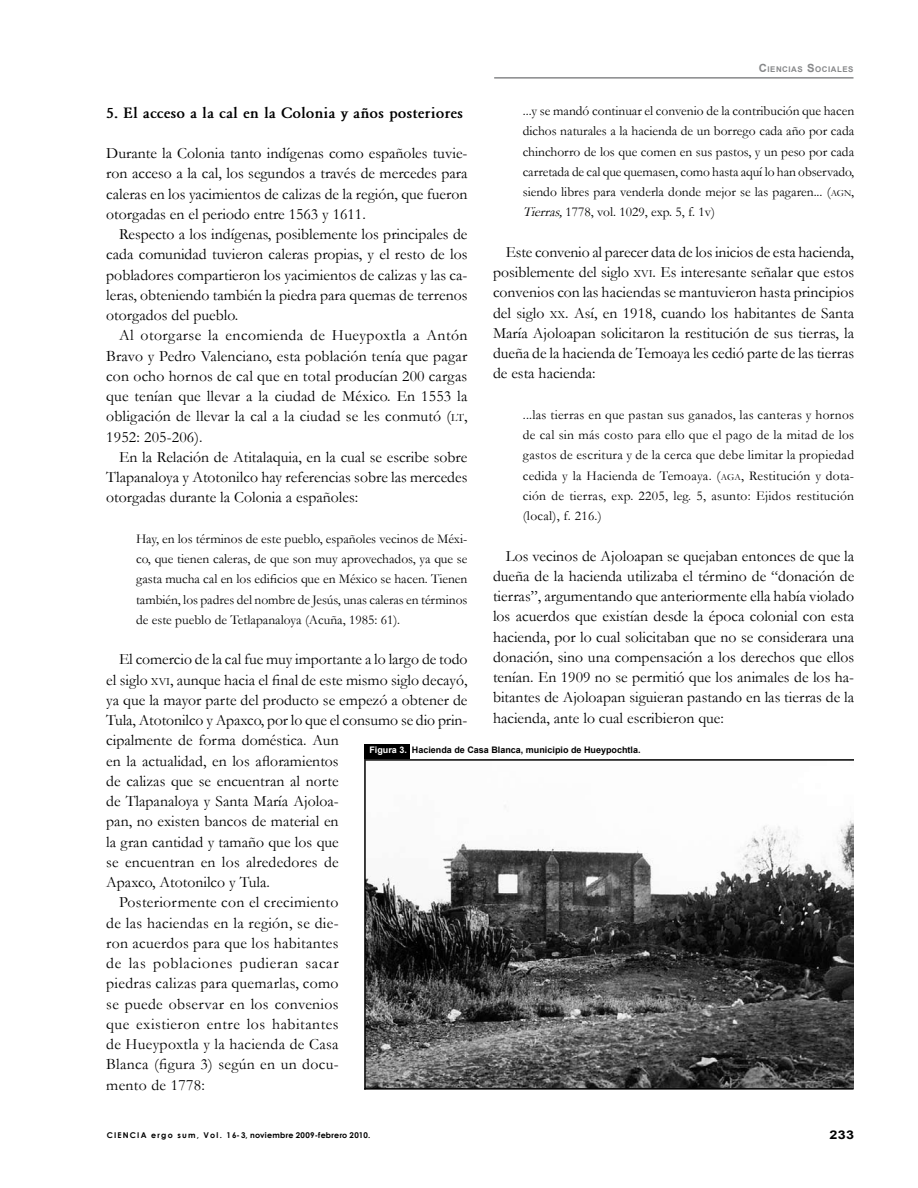
<style>
.page{position:relative;width:918px;height:1188px;background:#fff}
.page>*{position:absolute;margin:0;border:0;box-sizing:border-box;transform-origin:0 0}
.t1{font:15.75px/20.2px "Garamond";color:#000;text-align:justify}
.t2{font:15.75px "Garamond";letter-spacing:.02em;color:#000}
.t3{font:700 15.75px "Garamond";color:#000}
.t4{font:15.75px "Garamond";letter-spacing:.03em;color:#000}
.t5{font:15.75px "Garamond";letter-spacing:.045em;color:#000}
.t6{font:13.5px/20.2px "Garamond";color:#000;text-align:justify}
.t7{font:700 12px "Arial";color:#000;scale:1.2 1}
.t8{font:700 9px "Arial";color:#000}
.t9{font:700 7.95px "Century Gothic";letter-spacing:.045em;color:#000}
.t10{font:700 7.8px "Arial";letter-spacing:.07em;color:#87888a}
.s1{font-size:11.25px}
.s2{font-size:9.45px}
.s3{font-style:inherit}
.s4{font-style:italic}
.s5{font-size:10.95px}
.s6{color:#fff}
</style>
<div class="page">
<hr style="left:494px;top:77px;width:360px;height:2px;background:#87888a">
<img style="left:366px;top:806px;width:487px;height:282px">
<div style="left:364px;top:745px;width:46px;height:14px;background:#000"></div>
<hr style="left:365px;top:759px;width:488px;height:2px;background:#000">
<hr style="left:364px;top:1088px;width:489px;height:2px;background:#000">
<hr style="left:364px;top:745px;width:2px;height:345px;background:#000">
<p class="t10" style="left:759px;top:64px;width:96px"><span class="s1">C</span>IENCIAS <span class="s1">S</span>OCIALES</p>
<p class="t6" style="left:523px;top:100px;width:333px">...y se mandó continuar el convenio de la contribución que hacen dichos naturales a la hacienda de un borrego cada año por cada chinchorro de los que comen en sus pastos, y un peso por cada carretada de cal que quemasen, como hasta aquí lo han observado, siendo libres para venderla donde mejor se las pagaren... (<span class="s2">AGN</span><span class="s3">, </span><span class="s4">Tierras,</span>1778, vol. 1029, exp. 5, f. 1v)</p>
<p class="t1" style="left:493px;top:241px;width:363px;text-indent:13px">Este convenio al parecer data de los inicios de esta hacienda, posiblemente del siglo <span class="s5">XVI</span>. Es interesante señalar que estos convenios con las haciendas se mantuvieron hasta principios del siglo <span class="s5">XX</span>. Así, en 1918, cuando los habitantes de Santa María Ajoloapan solicitaron la restitución de sus tierras, la dueña de la hacienda de Temoaya les cedió parte de las tierras de esta hacienda:</p>
<p class="t6" style="left:523px;top:404px;width:333px">...las tierras en que pastan sus ganados, las canteras y hornos de cal sin más costo para ello que el pago de la mitad de los gastos de escritura y de la cerca que debe limitar la propiedad cedida y la Hacienda de Temoaya. (<span class="s2">AGA</span>, Restitución y dota&shy;ción de tierras, exp. 2205, leg. 5, asunto: Ejidos restitución (local), f. 216.)</p>
<p class="t1" style="left:493px;top:545px;width:363px;text-indent:13px">Los vecinos de Ajoloapan se quejaban entonces de que la dueña de la hacienda utilizaba el término de “donación de tierras”, argumentando que anteriormente ella había violado los acuerdos que existían desde la época colonial con esta hacienda, por lo cual solicitaban que no se considerara una donación, sino una compensación a los derechos que ellos tenían. En 1909 no se permitió que los animales de los ha&shy;bitantes de Ajoloapan siguieran pastando en las tierras de la hacienda, ante lo cual escribieron que:</p>
<p class="t8" style="left:369px;top:744px;width:273px"><span class="s6">Figura 3.</span> Hacienda de Casa Blanca, municipio de Hueypochtla.</p>
<p class="t3" style="left:106px;top:104px;width:358px">5. El acceso a la cal en la Colonia y años posteriores</p>
<p class="t1" style="left:106px;top:143px;width:363px">Durante la Colonia tanto indígenas como españoles tuvie&shy;ron acceso a la cal, los segundos a través de mercedes para caleras en los yacimientos de calizas de la región, que fueron otorgadas en el periodo entre 1563 y 1611.</p>
<p class="t1" style="left:106px;top:224px;width:363px;text-indent:13px">Respecto a los indígenas, posiblemente los principales de cada comunidad tuvieron caleras propias, y el resto de los pobladores compartieron los yacimientos de calizas y las ca&shy;leras, obteniendo también la piedra para quemas de terrenos otorgados del pueblo.</p>
<p class="t1" style="left:106px;top:325px;width:363px;text-indent:13px">Al otorgarse la encomienda de Hueypoxtla a Antón Bravo y Pedro Valenciano, esta población tenía que pagar con ocho hornos de cal que en total producían 200 cargas que tenían que llevar a la ciudad de México. En 1553 la obligación de llevar la cal a la ciudad se les conmutó (<span class="s5">LT</span>, 1952: 205-206).</p>
<p class="t1" style="left:106px;top:446px;width:363px;text-indent:13px">En la Relación de Atitalaquia, en la cual se escribe sobre Tlapanaloya y Atotonilco hay referencias sobre las mercedes otorgadas durante la Colonia a españoles:</p>
<p class="t6" style="left:136px;top:528px;width:333px">Hay, en los términos de este pueblo, españoles vecinos de Méxi&shy;co, que tienen caleras, de que son muy aprovechados, ya que se gasta mucha cal en los edificios que en México se hacen. Tienen también, los padres del nombre de Jesús, unas caleras en términos de este pueblo de Tetlapanaloya (Acuña, 1985: 61).</p>
<p class="t1" style="left:119px;top:649px;width:350px">El comercio de la cal fue muy importante a lo largo de todo</p>
<p class="t1" style="left:106px;top:669px;width:363px">el siglo <span class="s5">XVI</span>, aunque hacia el final de este mismo siglo decayó,</p>
<p class="t1" style="left:106px;top:689px;width:363px">ya que la mayor parte del producto se empezó a obtener de</p>
<p class="t1" style="left:106px;top:710px;width:363px">Tula, Atotonilco y Apaxco, por lo que el consumo se dio prin-</p>
<p class="t1" style="left:106px;top:730px;width:234px">cipalmente de forma doméstica. Aun</p>
<p class="t1" style="left:106px;top:750px;width:234px">en la actualidad, en los afloramientos</p>
<p class="t1" style="left:106px;top:770px;width:234px">de calizas que se encuentran al norte</p>
<p class="t1" style="left:106px;top:791px;width:234px">de Tlapanaloya y Santa María Ajoloa-</p>
<p class="t1" style="left:106px;top:811px;width:234px">pan, no existen bancos de material en</p>
<p class="t1" style="left:106px;top:831px;width:234px">la gran cantidad y tamaño que los que</p>
<p class="t1" style="left:106px;top:851px;width:234px">se encuentran en los alrededores de</p>
<p class="t1" style="left:106px;top:872px;width:165px">Apaxco, Atotonilco y Tula.</p>
<p class="t2" style="left:119px;top:892px;width:221px">Posteriormente con el crecimiento</p>
<p class="t2" style="left:106px;top:912px;width:234px">de las haciendas en la región, se die-</p>
<p class="t2" style="left:106px;top:932px;width:234px">ron acuerdos para que los habitantes</p>
<p class="t5" style="left:106px;top:953px;width:234px">de las poblaciones pudieran sacar</p>
<p class="t2" style="left:106px;top:973px;width:234px">piedras calizas para quemarlas, como</p>
<p class="t2" style="left:106px;top:993px;width:234px">se puede observar en los convenios</p>
<p class="t4" style="left:106px;top:1013px;width:234px">que existieron entre los habitantes</p>
<p class="t2" style="left:106px;top:1034px;width:234px">de Hueypoxtla y la hacienda de Casa</p>
<p class="t2" style="left:106px;top:1054px;width:234px">Blanca (figura 3) según en un docu-</p>
<p class="t2" style="left:106px;top:1074px;width:100px">mento de 1778:</p>
<p class="t9" style="left:107px;top:1129px;width:265px">CIENCIA ergo sum, Vol. 16-3, noviembre 2009-febrero 2010.</p>
<p class="t7" style="left:830px;top:1127px;width:22px">233</p>
</div>
